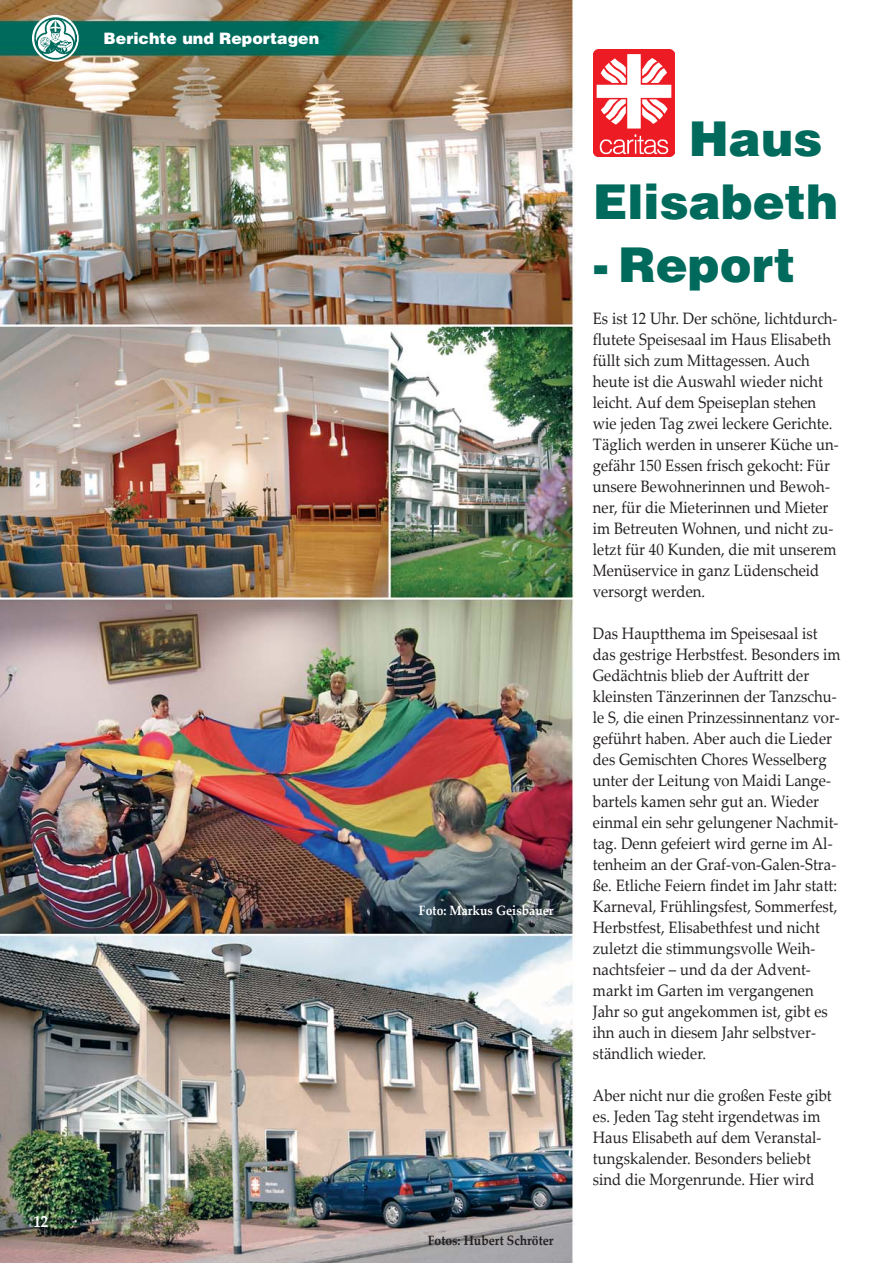
<style>
.page{position:relative;width:893px;height:1263px;background:#fff}
.page>*{position:absolute;margin:0;border:0;box-sizing:border-box;transform-origin:0 0}
.t1{font:900 48px/63px "Helvetica";color:#006a5c}
.t2{font:16.5px/21px "Palatino Linotype";color:#231f20;scale:.9 1}
.t3{font:700 16.5px "Palatino Linotype";color:#fff;scale:.9 1}
.t4{font:900 15.75px "Helvetica";color:#fff}
.t5{font:700 13.5px "Palatino Linotype";letter-spacing:.005em;color:#fff;scale:.9 1}
.t6{font:700 13.5px "Palatino Linotype";letter-spacing:.005em;color:#231f20;scale:.9 1}
</style>
<div class="page">
<img style="left:0;top:0;width:673px;height:1263px">
<svg style="left:32px;top:15px;width:47px;height:47px"></svg>
<img style="left:34px;top:17px;width:43px;height:43px">
<div style="left:594px;top:50px;width:93px;height:110px;background:#fff"></div>
<img style="left:594px;top:50px;width:81px;height:106px">
<p class="t4" style="left:104px;top:32px;width:217px">Berichte und Reportagen</p>
<p class="t3" style="left:33px;top:1215px;width:18px">12</p>
<p class="t5" style="left:419px;top:905px;width:151px">Foto: Markus Geisbauer</p>
<p class="t6" style="left:428px;top:1235px;width:141px">Fotos: Hubert Schröter</p>
<h1 class="t1" style="left:593px;top:112px;width:247px;text-indent:96px">Haus<br>Elisabeth</h1>
<h1 class="t1" style="left:593px;top:238px;width:204px">- Report</h1>
<p class="t2" style="left:593px;top:310px;width:275px">Es ist 12 Uhr. Der schöne, lichtdurch&shy;flutete Speisesaal im Haus Elisabeth füllt sich zum Mittagessen. Auch heute ist die Auswahl wieder nicht leicht. Auf dem Speiseplan stehen wie jeden Tag zwei leckere Gerichte.<br>Täglich werden in unserer Küche un&shy;gefähr 150 Essen frisch gekocht: Für unsere Bewohnerinnen und Bewoh&shy;ner, für die Mieterinnen und Mieter im Betreuten Wohnen, und nicht zu&shy;letzt für 40 Kunden, die mit unserem Menüservice in ganz Lüdenscheid versorgt werden.</p>
<p class="t2" style="left:593px;top:625px;width:277px">Das Hauptthema im Speisesaal ist das gestrige Herbstfest. Besonders im Gedächtnis blieb der Auftritt der kleinsten Tänzerinnen der Tanzschu&shy;le S, die einen Prinzessinnentanz vor&shy;geführt haben. Aber auch die Lieder des Gemischten Chores Wesselberg unter der Leitung von Maidi Lange&shy;bartels kamen sehr gut an. Wieder einmal ein sehr gelungener Nachmit&shy;tag. Denn gefeiert wird gerne im Al&shy;tenheim an der Graf-von-Galen-Stra&shy;ße. Etliche Feiern findet im Jahr statt:<br>Karneval, Frühlingsfest, Sommerfest, Herbstfest, Elisabethfest und nicht zuletzt die stimmungsvolle Weih&shy;nachtsfeier – und da der Advent&shy;markt im Garten im vergangenen Jahr so gut angekommen ist, gibt es ihn auch in diesem Jahr selbstver&shy;ständlich wieder.</p>
<p class="t2" style="left:593px;top:1087px;width:267px">Aber nicht nur die großen Feste gibt es. Jeden Tag steht irgendetwas im Haus Elisabeth auf dem Veranstal&shy;tungskalender. Besonders beliebt sind die Morgenrunde. Hier wird</p>
</div>
